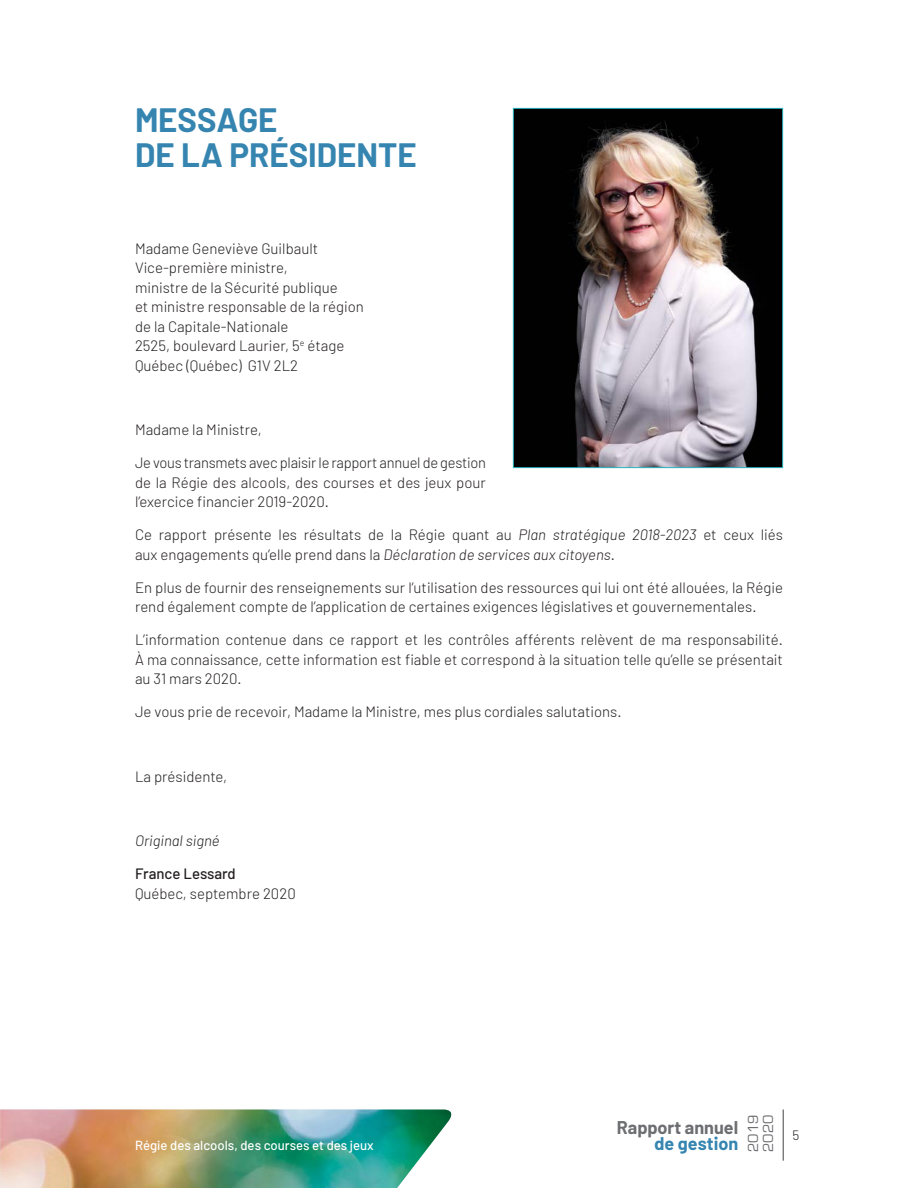
<style>
.page{position:relative;width:918px;height:1188px;background:#fff}
.page>*{position:absolute;margin:0;border:0;box-sizing:border-box;transform-origin:0 0}
.t1{font:700 33px/34.5px "Barlow";color:#3585b0}
.t2{font:700 18px "Barlow";color:#6d6e71}
.t3{font:700 18px "Barlow";color:#3585b0}
.t4{font:15.15px/14.9px "Eurostile";color:#6d6e71}
.t5{font:300 15px/19.5px "Barlow";color:#231f20}
.t6{font:italic 300 15px "Barlow";color:#231f20}
.t7{font:300 13.5px "Barlow";color:#231f20}
.t8{font:500 13.2px "Barlow";color:#fff}
.s1{font-style:italic}
.s2{font-weight:500}
</style>
<div class="page">
<img style="left:515px;top:110px;width:266px;height:356px">
<div style="left:513px;top:108px;width:270px;height:360px;border:1px solid #2db6c2"></div>
<hr style="left:783px;top:1110px;width:1px;height:51px;background:#414042">
<img style="left:0;top:1110px;width:452px;height:78px">
<h2 class="t1" style="left:135px;top:103px;width:283px">MESSAGE<br>DE LA PRÉSIDENTE</h2>
<p class="t5" style="left:135px;top:238px;width:230px">Madame Geneviève Guilbault<br>Vice-première ministre,<br>ministre de la Sécurité publique<br>et ministre responsable de la région de la Capitale‑Nationale<br>2525, boulevard Laurier, 5<sup>e</sup> étage<br>Québec (Québec) G1V 2L2</p>
<p class="t5" style="left:135px;top:419px;width:128px">Madame la Ministre,</p>
<p class="t5" style="left:135px;top:452px;width:353px;text-align:justify">Je vous transmets avec plaisir le rapport annuel de gestion de la Régie des alcools, des courses et des jeux pour l’exercice financier 2019-2020.</p>
<p class="t5" style="left:135px;top:524px;width:650px">Ce rapport présente les résultats de la Régie quant au <span class="s1">Plan stratégique 2018-2023</span> et ceux liés aux engagements qu’elle prend dans la <span class="s1">Déclaration de services aux citoyens</span>.</p>
<p class="t5" style="left:135px;top:577px;width:650px">En plus de fournir des renseignements sur l’utilisation des ressources qui lui ont été allouées, la Régie rend également compte de l’application de certaines exigences législatives et gouvernementales.</p>
<p class="t5" style="left:135px;top:629px;width:650px;text-align:justify">L’information contenue dans ce rapport et les contrôles afférents relèvent de ma responsabilité.<br>À ma connaissance, cette information est fiable et correspond à la situation telle qu’elle se présentait au 31 mars 2020.</p>
<p class="t5" style="left:135px;top:701px;width:488px">Je vous prie de recevoir, Madame la Ministre, mes plus cordiales salutations.</p>
<p class="t5" style="left:135px;top:766px;width:94px">La présidente,</p>
<p class="t6" style="left:135px;top:831px;width:86px">Original signé</p>
<p class="t5" style="left:135px;top:863px;width:162px"><span class="s2">France Lessard<br></span>Québec, septembre 2020</p>
<p class="t2" style="left:617px;top:1116px;width:123px">Rapport annuel</p>
<p class="t8" style="left:135px;top:1137px;width:240px">Régie des alcools, des courses et des jeux</p>
<p class="t3" style="left:655px;top:1133px;width:85px">de gestion</p>
<p class="t4" style="left:746px;top:1152px;width:39px;rotate:-90deg">2019<br>2020</p>
<p class="t7" style="left:792px;top:1126px;width:8px">5</p>
</div>
